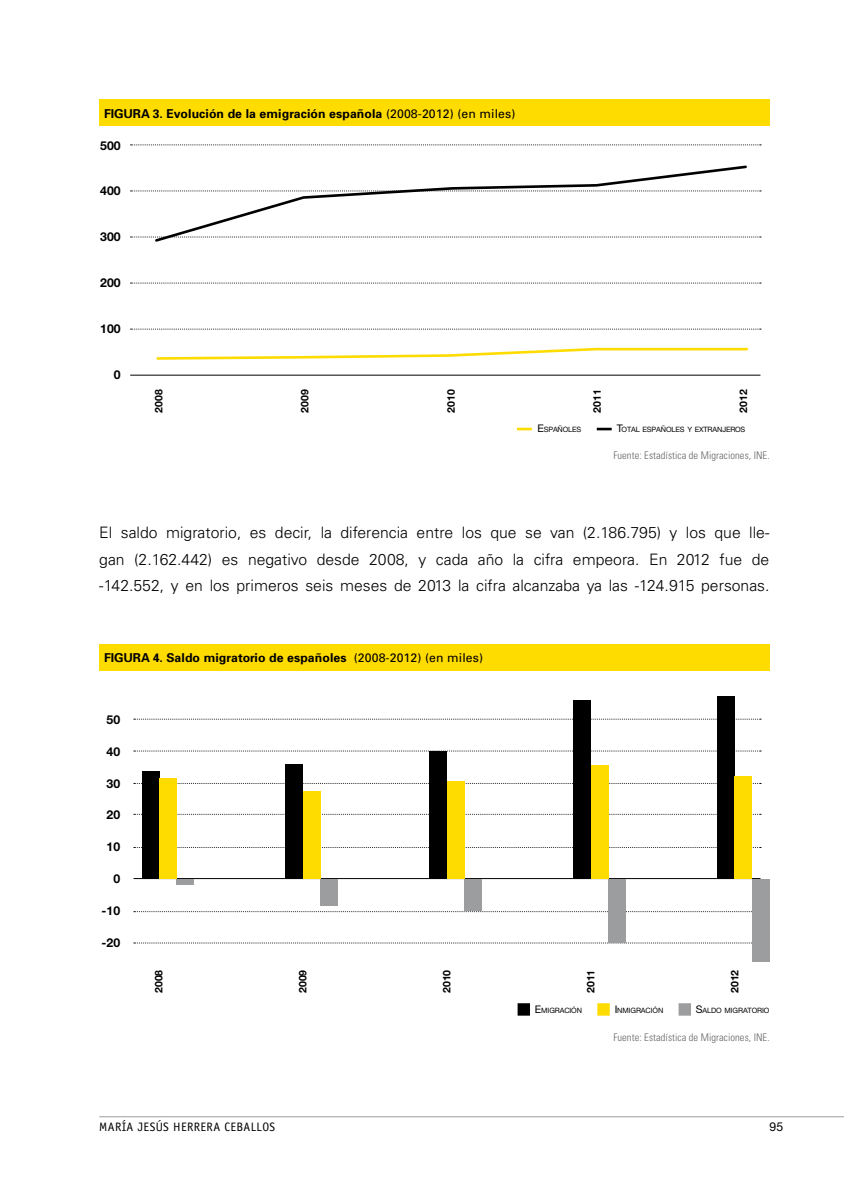
<style>
.page{position:relative;width:844px;height:1191px;background:#fff}
.page>*{position:absolute;margin:0;border:0;box-sizing:border-box;transform-origin:0 0}
.t1{font:300 15.75px/26.4px "Univers";color:#000;text-align:justify}
.t2{font:700 12.25px "Univers";letter-spacing:.01em;color:#000}
.t3{font:700 12.25px "Helvetica Neue LT Std";letter-spacing:.01em;color:#000}
.t4{font:12.25px "Officina Sans Std";letter-spacing:.03em;color:#000}
.t5{font:12.25px "Helvetica Neue LT Std";color:#000}
.t6{font:300 condensed 10.5px "Univers";letter-spacing:.005em;color:#646567}
.t7{font:700 10.5px "Helvetica Neue LT Std";letter-spacing:.01em;color:#000}
.t8{font:7.35px "Helvetica Neue LT Std";letter-spacing:-.015em;color:#000}
.s1{font-weight:400}
.s2{font-size:10.5px}
</style>
<div class="page">
<hr style="left:99px;top:1116px;width:744px;height:1px;background:#9c9d9f">
<div style="left:99px;top:99px;width:670px;height:27px;background:#ffdc00"></div>
<svg style="left:517px;top:428px;width:14px;height:2px"></svg>
<svg style="left:596px;top:428px;width:15px;height:2px"></svg>
<hr style="left:130px;top:375px;width:630px;height:1px;background:#000">
<svg style="left:130px;top:329px;width:631px;height:1px"></svg>
<svg style="left:130px;top:283px;width:631px;height:1px"></svg>
<svg style="left:130px;top:236px;width:631px;height:1px"></svg>
<svg style="left:130px;top:190px;width:631px;height:1px"></svg>
<svg style="left:130px;top:144px;width:631px;height:1px"></svg>
<svg style="left:156px;top:347px;width:592px;height:13px"></svg>
<svg style="left:153px;top:165px;width:595px;height:77px"></svg>
<div style="left:99px;top:644px;width:670px;height:27px;background:#ffdc00"></div>
<svg style="left:134px;top:718px;width:627px;height:1px"></svg>
<svg style="left:134px;top:750px;width:627px;height:1px"></svg>
<svg style="left:134px;top:783px;width:627px;height:1px"></svg>
<svg style="left:134px;top:814px;width:627px;height:1px"></svg>
<svg style="left:134px;top:847px;width:627px;height:1px"></svg>
<hr style="left:134px;top:878px;width:626px;height:1px;background:#000">
<svg style="left:134px;top:911px;width:618px;height:1px"></svg>
<svg style="left:134px;top:942px;width:618px;height:1px"></svg>
<div style="left:142px;top:771px;width:17px;height:108px;background:#000"></div>
<div style="left:159px;top:778px;width:18px;height:101px;background:#ffdc00"></div>
<div style="left:177px;top:879px;width:17px;height:5px;background:#9c9d9f"></div>
<div style="left:286px;top:764px;width:17px;height:115px;background:#000"></div>
<div style="left:303px;top:791px;width:17px;height:88px;background:#ffdc00"></div>
<div style="left:320px;top:879px;width:18px;height:27px;background:#9c9d9f"></div>
<div style="left:429px;top:751px;width:18px;height:128px;background:#000"></div>
<div style="left:447px;top:781px;width:17px;height:98px;background:#ffdc00"></div>
<div style="left:464px;top:879px;width:17px;height:31px;background:#9c9d9f"></div>
<div style="left:573px;top:700px;width:17px;height:179px;background:#000"></div>
<div style="left:590px;top:766px;width:18px;height:113px;background:#ffdc00"></div>
<div style="left:608px;top:879px;width:17px;height:63px;background:#9c9d9f"></div>
<div style="left:717px;top:696px;width:17px;height:183px;background:#000"></div>
<div style="left:734px;top:776px;width:18px;height:103px;background:#ffdc00"></div>
<div style="left:752px;top:879px;width:17px;height:83px;background:#9c9d9f"></div>
<div style="left:518px;top:1004px;width:11px;height:10px;background:#000"></div>
<div style="left:517px;top:1003px;width:13px;height:12px;border:2px solid #000"></div>
<div style="left:597px;top:1003px;width:12px;height:12px;background:#ffdc00;border:2px solid #ffdc00"></div>
<div style="left:678px;top:1003px;width:12px;height:12px;background:#9c9d9f;border:2px solid #9c9d9f"></div>
<p class="t2" style="left:104px;top:105px;width:412px">FIGURA 3. Evolución de la emigración española <span class="s1">(2008-2012) (en miles)</span></p>
<p class="t3" style="left:100px;top:138px;width:22px">500</p>
<p class="t3" style="left:100px;top:183px;width:22px">400</p>
<p class="t3" style="left:100px;top:229px;width:22px">300</p>
<p class="t3" style="left:100px;top:275px;width:22px">200</p>
<p class="t3" style="left:100px;top:321px;width:22px">100</p>
<p class="t3" style="left:114px;top:367px;width:8px">0</p>
<p class="t7" style="left:152px;top:413px;width:25px;rotate:-90deg">2008</p>
<p class="t7" style="left:298px;top:413px;width:25px;rotate:-90deg">2009</p>
<p class="t7" style="left:444px;top:413px;width:25px;rotate:-90deg">2010</p>
<p class="t7" style="left:590px;top:413px;width:25px;rotate:-90deg">2011</p>
<p class="t7" style="left:736px;top:413px;width:25px;rotate:-90deg">2012</p>
<p class="t8" style="left:537px;top:425px;width:45px"><span class="s2">E</span>SPAÑOLES</p>
<p class="t8" style="left:616px;top:425px;width:130px"><span class="s2">T</span>OTAL ESPAÑOLES Y EXTRANJEROS</p>
<p class="t6" style="left:613px;top:449px;width:158px">Fuente: Estadística de Migraciones, INE.</p>
<p class="t1" style="left:99px;top:519px;width:671px">El saldo migratorio, es decir, la diferencia entre los que se van (2.186.795) y los que lle&shy;gan (2.162.442) es negativo desde 2008, y cada año la cifra empeora. En 2012 fue de -142.552, y en los primeros seis meses de 2013 la cifra alcanzaba ya las -124.915 personas.</p>
<p class="t2" style="left:104px;top:650px;width:380px">FIGURA 4. Saldo migratorio de españoles <span class="s1">(2008-2012) (en miles)</span></p>
<p class="t3" style="left:107px;top:712px;width:15px">50</p>
<p class="t3" style="left:107px;top:744px;width:15px">40</p>
<p class="t3" style="left:107px;top:775px;width:15px">30</p>
<p class="t3" style="left:107px;top:807px;width:15px">20</p>
<p class="t3" style="left:107px;top:839px;width:15px">10</p>
<p class="t3" style="left:113px;top:871px;width:8px">0</p>
<p class="t3" style="left:101px;top:903px;width:20px">-10</p>
<p class="t3" style="left:101px;top:934px;width:20px">-20</p>
<p class="t7" style="left:152px;top:993px;width:25px;rotate:-90deg">2008</p>
<p class="t7" style="left:296px;top:993px;width:25px;rotate:-90deg">2009</p>
<p class="t7" style="left:440px;top:993px;width:25px;rotate:-90deg">2010</p>
<p class="t7" style="left:584px;top:993px;width:25px;rotate:-90deg">2011</p>
<p class="t7" style="left:728px;top:993px;width:25px;rotate:-90deg">2012</p>
<p class="t8" style="left:535px;top:1005px;width:47px"><span class="s2">E</span>MIGRACIÓN</p>
<p class="t8" style="left:614px;top:1005px;width:49px"><span class="s2">I</span> NMIGRACIÓN</p>
<p class="t8" style="left:695px;top:1005px;width:75px"><span class="s2">S</span>ALDO MIGRATORIO</p>
<p class="t6" style="left:613px;top:1031px;width:158px">Fuente: Estadística de Migraciones, INE.</p>
<p class="t4" style="left:99px;top:1119px;width:89px">MARÍA JESÚS HERRER</p>
<p class="t4" style="left:213px;top:1119px;width:56px">A CEBALLOS</p>
<p class="t5" style="left:769px;top:1119px;width:15px">95</p>
</div>
